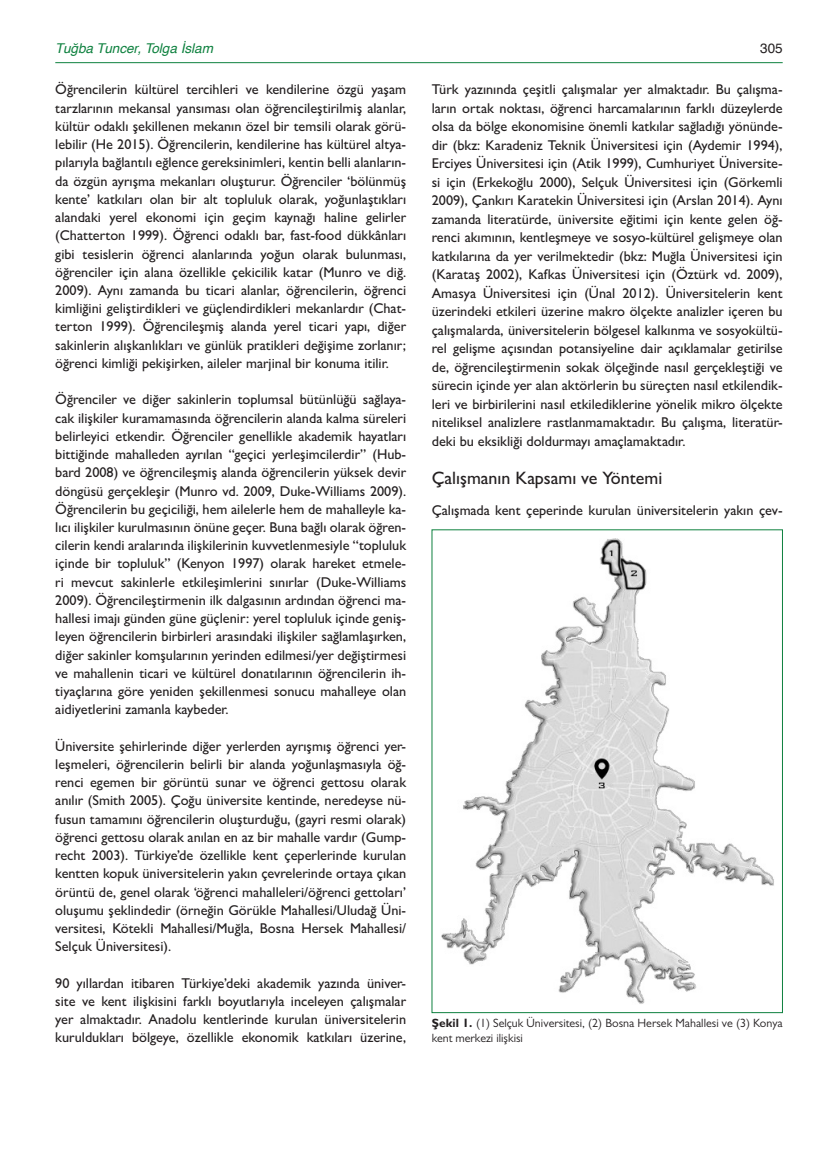
<style>
.page{position:relative;width:838px;height:1170px;background:#fff}
.page>*{position:absolute;margin:0;border:0;box-sizing:border-box;transform-origin:0 0}
._06__TRV_YAZI_ICI_AN{font:500 18px "Gill Sans MT Pro";color:#231f20}
._07__TRV_YAZI_METNI{font:500 14.25px/18.1px "Gill Sans MT Pro";color:#231f20;text-align:justify}
.t1{font:italic 13.5px "Helvetica";color:#0e813f}
.t2{font:13.5px "Helvetica";color:#231f20}
._13__TRV_SEKIL_ALTYA{font:12px/15.3px "Gill Sans MT Pro";color:#231f20}
.s1{font-weight:700}
</style>
<div class="page">
<hr style="left:55px;top:62px;width:727px;height:1px;background:#0e813f">
<img style="left:441px;top:538px;width:333px;height:466px">
<p class="t1" style="left:55px;top:37px;width:159px">Tuğba Tuncer, Tolga İslam</p>
<p class="t2" style="left:760px;top:38px;width:24px">305</p>
<p class="_07__TRV_YAZI_METNI" style="left:55px;top:80px;width:352px">Öğrencilerin kültürel tercihleri ve kendilerine özgü yaşam tarzlarının mekansal yansıması olan öğrencileştirilmiş alanlar, kültür odaklı şekillenen mekanın özel bir temsili olarak görü&shy;lebilir (He 2015). Öğrencilerin, kendilerine has kültürel altya&shy;pılarıyla bağlantılı eğlence gereksinimleri, kentin belli alanların&shy;da özgün ayrışma mekanları oluşturur. Öğrenciler ‘bölünmüş kente’ katkıları olan bir alt topluluk olarak, yoğunlaştıkları alandaki yerel ekonomi için geçim kaynağı haline gelirler (Chatterton 1999). Öğrenci odaklı bar, fast-food dükkânları gibi tesislerin öğrenci alanlarında yoğun olarak bulunması, öğrenciler için alana özellikle çekicilik katar (Munro ve diğ.<br>2009). Aynı zamanda bu ticari alanlar, öğrencilerin, öğrenci kimliğini geliştirdikleri ve güçlendirdikleri mekanlardır (Chat&shy;terton 1999). Öğrencileşmiş alanda yerel ticari yapı, diğer sakinlerin alışkanlıkları ve günlük pratikleri değişime zorlanır; öğrenci kimliği pekişirken, aileler marjinal bir konuma itilir.</p>
<p class="_07__TRV_YAZI_METNI" style="left:55px;top:390px;width:352px">Öğrenciler ve diğer sakinlerin toplumsal bütünlüğü sağlaya&shy;cak ilişkiler kuramamasında öğrencilerin alanda kalma süreleri belirleyici etkendir. Öğrenciler genellikle akademik hayatları bittiğinde mahalleden ayrılan “geçici yerleşimcilerdir” (Hub&shy;bard 2008) ve öğrencileşmiş alanda öğrencilerin yüksek devir döngüsü gerçekleşir (Munro vd. 2009, Duke-Williams 2009).<br>Öğrencilerin bu geçiciliği, hem ailelerle hem de mahalleyle ka&shy;lıcı ilişkiler kurulmasının önüne geçer. Buna bağlı olarak öğren&shy;cilerin kendi aralarında ilişkilerinin kuvvetlenmesiyle “topluluk içinde bir topluluk” (Kenyon 1997) olarak hareket etmele&shy;ri mevcut sakinlerle etkileşimlerini sınırlar (Duke-Williams 2009). Öğrencileştirmenin ilk dalgasının ardından öğrenci ma&shy;hallesi imajı günden güne güçlenir: yerel topluluk içinde geniş&shy;leyen öğrencilerin birbirleri arasındaki ilişkiler sağlamlaşırken, diğer sakinler komşularının yerinden edilmesi/yer değiştirmesi ve mahallenin ticari ve kültürel donatılarının öğrencilerin ih&shy;tiyaçlarına göre yeniden şekillenmesi sonucu mahalleye olan aidiyetlerini zamanla kaybeder.</p>
<p class="_07__TRV_YAZI_METNI" style="left:55px;top:736px;width:352px">Üniversite şehirlerinde diğer yerlerden ayrışmış öğrenci yer&shy;leşmeleri, öğrencilerin belirli bir alanda yoğunlaşmasıyla öğ&shy;renci egemen bir görüntü sunar ve öğrenci gettosu olarak anılır (Smith 2005). Çoğu üniversite kentinde, neredeyse nü&shy;fusun tamamını öğrencilerin oluşturduğu, (gayri resmi olarak) öğrenci gettosu olarak anılan en az bir mahalle vardır (Gump&shy;recht 2003). Türkiye’de özellikle kent çeperlerinde kurulan kentten kopuk üniversitelerin yakın çevrelerinde ortaya çıkan örüntü de, genel olarak ‘öğrenci mahalleleri/öğrenci gettoları’ oluşumu şeklindedir (örneğin Görükle Mahallesi/Uludağ Üni&shy;versitesi, Kötekli Mahallesi/Muğla, Bosna Hersek Mahallesi/ Selçuk Üniversitesi).</p>
<p class="_07__TRV_YAZI_METNI" style="left:55px;top:973px;width:352px">90 yıllardan itibaren Türkiye’deki akademik yazında üniver&shy;site ve kent ilişkisini farklı boyutlarıyla inceleyen çalışmalar yer almaktadır. Anadolu kentlerinde kurulan üniversitelerin kuruldukları bölgeye, özellikle ekonomik katkıları üzerine,</p>
<p class="_07__TRV_YAZI_METNI" style="left:432px;top:80px;width:352px">Türk yazınında çeşitli çalışmalar yer almaktadır. Bu çalışma&shy;ların ortak noktası, öğrenci harcamalarının farklı düzeylerde olsa da bölge ekonomisine önemli katkılar sağladığı yönünde&shy;dir (bkz: Karadeniz Teknik Üniversitesi için (Aydemir 1994), Erciyes Üniversitesi için (Atik 1999), Cumhuriyet Üniversite&shy;si için (Erkekoğlu 2000), Selçuk Üniversitesi için (Görkemli 2009), Çankırı Karatekin Üniversitesi için (Arslan 2014). Aynı zamanda literatürde, üniversite eğitimi için kente gelen öğ&shy;renci akımının, kentleşmeye ve sosyo-kültürel gelişmeye olan katkılarına da yer verilmektedir (bkz: Muğla Üniversitesi için (Karataş 2002), Kafkas Üniversitesi için (Öztürk vd. 2009), Amasya Üniversitesi için (Ünal 2012). Üniversitelerin kent üzerindeki etkileri üzerine makro ölçekte analizler içeren bu çalışmalarda, üniversitelerin bölgesel kalkınma ve sosyokültü&shy;rel gelişme açısından potansiyeline dair açıklamalar getirilse de, öğrencileştirmenin sokak ölçeğinde nasıl gerçekleştiği ve sürecin içinde yer alan aktörlerin bu süreçten nasıl etkilendik&shy;leri ve birbirilerini nasıl etkilediklerine yönelik mikro ölçekte niteliksel analizlere rastlanmamaktadır. Bu çalışma, literatür&shy;deki bu eksikliği doldurmayı amaçlamaktadır.</p>
<p class="_06__TRV_YAZI_ICI_AN" style="left:432px;top:467px;width:232px">Çalışmanın Kapsamı ve Yöntemi</p>
<p class="_07__TRV_YAZI_METNI" style="left:432px;top:500px;width:352px">Çalışmada kent çeperinde kurulan üniversitelerin yakın çev-</p>
<p class="_13__TRV_SEKIL_ALTYA" style="left:432px;top:1015px;width:352px"><span class="s1">Şekil 1.</span> (1) Selçuk Üniversitesi, (2) Bosna Hersek Mahallesi ve (3) Konya kent merkezi ilişkisi</p>
</div>
